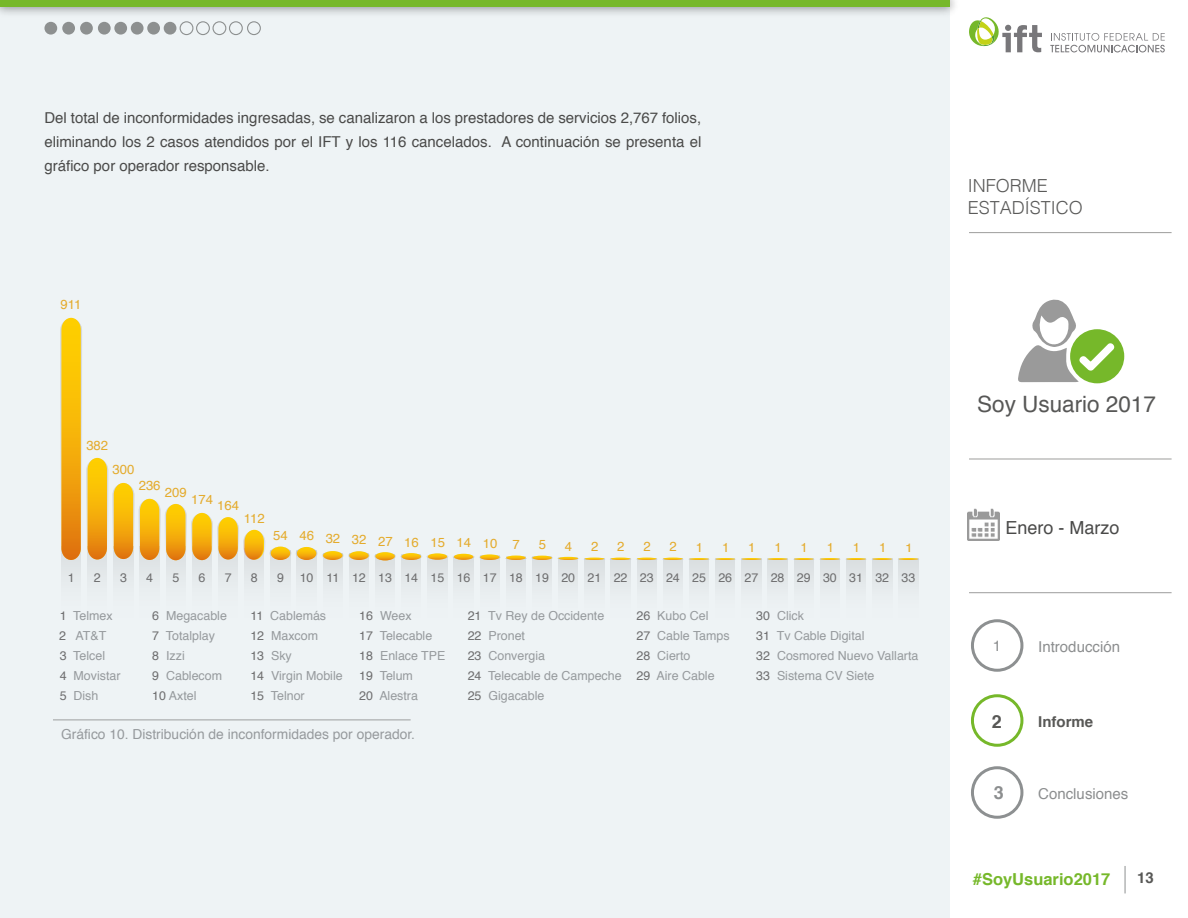
<style>
.page{position:relative;width:1188px;height:918px;background:#fff}
.page>*{position:absolute;margin:0;border:0;box-sizing:border-box;transform-origin:0 0}
.t1{font:22.5px "Helvetica";color:#575756}
.t2{font:300 18px/21.6px "Helvetica";color:#5a5a59}
.t3{font:18px "Helvetica";color:#4a4a49}
.t4{font:700 18px "Helvetica";color:#585856}
.t5{font:700 18px "Helvetica";color:#8c8e8f}
.t6{font:700 16.5px "Helvetica";color:#76b82a}
.t7{font:15px/24px "Helvetica";color:#4a4a49;text-align:justify}
.t8{font:15px "Helvetica";color:#8c8e8f}
.t9{font:700 15px "Helvetica";color:#585856}
.t10{font:13.8px "Helvetica";color:#969a9d}
.t11{font:13.2px "Helvetica";color:#e4ab2c}
.t12{font:12.45px/20.1px "Helvetica";color:#969a9d}
.t13{font:12.45px "Helvetica";color:#6e6e6f}
.t14{font:12.3px "Helvetica";color:#e4ab2c;scale:1.13 1}
.s1{color:#6e6e6f}
</style>
<div class="page">
<div style="left:0;top:0;width:950px;height:918px;background:#eef3f5"></div>
<div style="left:0;top:0;width:950px;height:7px;background:#76b82a"></div>
<div style="left:971px;top:619px;width:52px;height:53px;border:3px solid #8d9091;border-radius:50%"></div>
<div style="left:971px;top:694px;width:52px;height:53px;border:3px solid #76b82a;border-radius:50%"></div>
<div style="left:971px;top:766px;width:52px;height:53px;border:3px solid #8d9091;border-radius:50%"></div>
<svg style="left:1125px;top:866px;width:1px;height:27px"></svg>
<svg style="left:1050px;top:33px;width:115px;height:19px"></svg>
<svg style="left:969px;top:17px;width:73px;height:35px"></svg>
<hr style="left:969px;top:232px;width:203px;height:1px;background:#9d9d9c">
<hr style="left:969px;top:592px;width:203px;height:1px;background:#9d9d9c">
<hr style="left:969px;top:459px;width:203px;height:1px;background:#9d9d9c">
<img style="left:968px;top:509px;width:32px;height:32px">
<div style="left:1070px;top:329px;width:54px;height:54px;background:#76b82a;border-radius:50%"></div>
<svg style="left:1018px;top:300px;width:99px;height:82px"></svg>
<div style="left:44px;top:22px;width:13px;height:13px;background:#8d9090;border-radius:50%"></div>
<div style="left:180px;top:21px;width:13px;height:14px;border:1px solid #8d9090;border-radius:50%"></div>
<div style="left:196px;top:21px;width:14px;height:14px;border:1px solid #8d9090;border-radius:50%"></div>
<div style="left:212px;top:21px;width:14px;height:14px;border:1px solid #8d9090;border-radius:50%"></div>
<div style="left:229px;top:21px;width:14px;height:14px;border:1px solid #8d9090;border-radius:50%"></div>
<div style="left:62px;top:22px;width:13px;height:13px;background:#8d9090;border-radius:50%"></div>
<div style="left:80px;top:22px;width:13px;height:13px;background:#8d9090;border-radius:50%"></div>
<div style="left:98px;top:22px;width:13px;height:13px;background:#8d9090;border-radius:50%"></div>
<div style="left:114px;top:22px;width:13px;height:13px;background:#8d9090;border-radius:50%"></div>
<div style="left:131px;top:22px;width:13px;height:13px;background:#8d9090;border-radius:50%"></div>
<div style="left:147px;top:22px;width:13px;height:13px;background:#8d9090;border-radius:50%"></div>
<div style="left:164px;top:22px;width:12px;height:13px;background:#8d9090;border-radius:50%"></div>
<hr style="left:53px;top:720px;width:358px;height:1px;background:#9c9e9e">
<div style="left:61px;top:546px;width:20px;height:72px;background:#e9eef0"></div>
<div style="left:114px;top:546px;width:19px;height:72px;background:#e9eef0"></div>
<div style="left:140px;top:546px;width:19px;height:72px;background:#e9eef0"></div>
<div style="left:88px;top:546px;width:19px;height:72px;background:#e9eef0"></div>
<div style="left:192px;top:546px;width:20px;height:72px;background:#e9eef0"></div>
<div style="left:166px;top:546px;width:19px;height:72px;background:#e9eef0"></div>
<div style="left:218px;top:546px;width:20px;height:72px;background:#e9eef0"></div>
<div style="left:245px;top:549px;width:19px;height:69px;background:#e8edef"></div>
<div style="left:271px;top:551px;width:19px;height:67px;background:#e8edef"></div>
<div style="left:297px;top:551px;width:19px;height:67px;background:#e8edef"></div>
<div style="left:323px;top:554px;width:19px;height:64px;background:#e8ecee"></div>
<div style="left:349px;top:554px;width:20px;height:64px;background:#e8ecee"></div>
<div style="left:375px;top:555px;width:20px;height:63px;background:#e7ecee"></div>
<div style="left:402px;top:555px;width:19px;height:63px;background:#e7ecee"></div>
<div style="left:428px;top:558px;width:19px;height:60px;background:#e7ecee"></div>
<div style="left:454px;top:557px;width:19px;height:61px;background:#e7ecee"></div>
<div style="left:480px;top:556px;width:19px;height:62px;background:#e7ecee"></div>
<div style="left:506px;top:557px;width:20px;height:61px;background:#e7ecee"></div>
<div style="left:532px;top:556px;width:20px;height:62px;background:#e7ecee"></div>
<div style="left:559px;top:557px;width:19px;height:61px;background:#e7ecee"></div>
<div style="left:585px;top:559px;width:19px;height:59px;background:#e6ebed"></div>
<div style="left:689px;top:559px;width:20px;height:59px;background:#e6ebed"></div>
<div style="left:716px;top:559px;width:19px;height:59px;background:#e6ebed"></div>
<div style="left:742px;top:559px;width:19px;height:59px;background:#e6ebed"></div>
<div style="left:768px;top:559px;width:19px;height:59px;background:#e6ebed"></div>
<div style="left:794px;top:559px;width:19px;height:59px;background:#e6ebed"></div>
<div style="left:820px;top:559px;width:20px;height:59px;background:#e6ebed"></div>
<div style="left:846px;top:559px;width:20px;height:59px;background:#e6ebed"></div>
<div style="left:873px;top:559px;width:19px;height:59px;background:#e6ebed"></div>
<div style="left:899px;top:559px;width:19px;height:59px;background:#e6ebed"></div>
<div style="left:611px;top:559px;width:19px;height:59px;background:#e6ebed"></div>
<div style="left:637px;top:559px;width:19px;height:59px;background:#e6ebed"></div>
<div style="left:663px;top:559px;width:20px;height:59px;background:#e6ebed"></div>
<svg style="left:60px;top:318px;width:859px;height:242px"></svg>
<div style="left:247px;top:21px;width:14px;height:14px;border:1px solid #8d9090;border-radius:50%"></div>
<p class="t7" style="left:44px;top:106px;width:658px">Del total de inconformidades ingresadas, se canalizaron a los prestadores de servicios 2,767 folios, eliminando los 2 casos atendidos por el IFT y los 116 cancelados. A continuación se presenta el gráfico por operador responsable.</p>
<p class="t11" style="left:61px;top:295px;width:22px">911</p>
<p class="t11" style="left:86px;top:435px;width:23px">382</p>
<p class="t11" style="left:113px;top:459px;width:23px">300</p>
<p class="t11" style="left:139px;top:475px;width:23px">236</p>
<p class="t11" style="left:165px;top:482px;width:23px">209</p>
<p class="t11" style="left:191px;top:489px;width:23px">174</p>
<p class="t11" style="left:217px;top:496px;width:23px">164</p>
<p class="t11" style="left:244px;top:508px;width:22px">112</p>
<p class="t11" style="left:273px;top:531px;width:248px">54 46 32 32 27 16 15 14 10 7</p>
<p class="t11" style="left:539px;top:535px;width:9px">5</p>
<p class="t11" style="left:565px;top:536px;width:9px">4</p>
<p class="t11" style="left:591px;top:536px;width:9px">2</p>
<p class="t11" style="left:617px;top:536px;width:9px">2</p>
<p class="t11" style="left:643px;top:536px;width:9px">2</p>
<p class="t11" style="left:670px;top:536px;width:9px">2</p>
<p class="t11" style="left:696px;top:538px;width:9px">1</p>
<p class="t11" style="left:722px;top:538px;width:9px">1</p>
<p class="t11" style="left:748px;top:538px;width:9px">1</p>
<p class="t11" style="left:774px;top:538px;width:9px">1</p>
<p class="t11" style="left:801px;top:538px;width:9px">1</p>
<p class="t11" style="left:827px;top:538px;width:9px">1</p>
<p class="t11" style="left:853px;top:538px;width:9px">1</p>
<p class="t11" style="left:879px;top:538px;width:9px">1</p>
<p class="t14" style="left:905px;top:538px;width:8px">1</p>
<p class="t13" style="left:68px;top:568px;width:8px">1</p>
<p class="t13" style="left:94px;top:568px;width:8px">2</p>
<p class="t13" style="left:120px;top:568px;width:8px">3</p>
<p class="t13" style="left:146px;top:568px;width:8px">4</p>
<p class="t13" style="left:172px;top:568px;width:8px">5</p>
<p class="t13" style="left:199px;top:568px;width:8px">6</p>
<p class="t13" style="left:225px;top:568px;width:8px">7</p>
<p class="t13" style="left:251px;top:568px;width:8px">8</p>
<p class="t13" style="left:277px;top:568px;width:8px">9</p>
<p class="t13" style="left:300px;top:568px;width:303px">10 11 12 13 14 15 16 17 18 19 20 21</p>
<p class="t13" style="left:692px;top:568px;width:225px">25 26 27 28 29 30 31 32 33</p>
<p class="t13" style="left:614px;top:568px;width:15px">22</p>
<p class="t13" style="left:640px;top:568px;width:15px">23</p>
<p class="t13" style="left:666px;top:568px;width:15px">24</p>
<p class="t12" style="left:60px;top:606px;width:54px"><span class="s1">1</span> Telmex</p>
<p class="t12" style="left:60px;top:646px;width:62px"><span class="s1">3</span> Telcel<br><span class="s1">4</span> Movistar</p>
<p class="t12" style="left:59px;top:626px;width:49px"><span class="s1">2</span> AT&amp;T</p>
<p class="t12" style="left:60px;top:686px;width:40px"><span class="s1">5</span> Dish</p>
<p class="t12" style="left:152px;top:606px;width:76px"><span class="s1">6</span> Megacable<br><span class="s1">7</span> Totalplay<br><span class="s1">8</span> Izzi<br><span class="s1">9</span> Cablecom<br><span class="s1">10</span> Axtel</p>
<p class="t12" style="left:250px;top:606px;width:94px"><span class="s1">11</span> Cablemás<br><span class="s1">12</span> Maxcom<br><span class="s1">13</span> Sky<br><span class="s1">14</span> Virgin Mobile<br><span class="s1">15</span> Telnor</p>
<p class="t12" style="left:359px;top:606px;width:88px"><span class="s1">16</span> Weex<br><span class="s1">17</span> Telecable<br><span class="s1">18</span> Enlace TPE<br><span class="s1">19</span> Telum<br><span class="s1">20</span> Alestra</p>
<p class="t12" style="left:468px;top:606px;width:155px"><span class="s1">21</span> Tv Rey de Occidente<br><span class="s1">22</span> Pronet<br><span class="s1">23</span> Convergia<br><span class="s1">24</span> Telecable de Campeche<br><span class="s1">25</span> Gigacable</p>
<p class="t12" style="left:637px;top:606px;width:95px"><span class="s1">26</span> Kubo Cel<br><span class="s1">27</span> Cable Tamps<br><span class="s1">28</span> Cierto</p>
<p class="t12" style="left:637px;top:666px;width:80px"><span class="s1">29</span> Aire Cable</p>
<p class="t10" style="left:61px;top:723px;width:356px">Gráfico 10. Distribución de inconformidades por operador.</p>
<p class="t12" style="left:756px;top:606px;width:49px"><span class="s1">30</span> Click</p>
<p class="t12" style="left:756px;top:626px;width:110px"><span class="s1">31</span> Tv Cable Digital</p>
<p class="t12" style="left:756px;top:646px;width:164px"><span class="s1">32</span> Cosmored Nuevo Vallarta<br><span class="s1">33</span> Sistema CV Siete</p>
<h2 class="t2" style="left:968px;top:174px;width:117px">INFORME<br>ESTADÍSTICO</h2>
<h1 class="t1" style="left:977px;top:386px;width:180px">Soy Usuario 2017</h1>
<h2 class="t3" style="left:1005px;top:513px;width:116px">Enero - Marzo</h2>
<p class="t8" style="left:993px;top:634px;width:10px">1</p>
<p class="t8" style="left:1038px;top:636px;width:83px">Introducción</p>
<h2 class="t4" style="left:992px;top:707px;width:12px">2</h2>
<h2 class="t5" style="left:994px;top:779px;width:12px">3</h2>
<p class="t9" style="left:1038px;top:710px;width:57px">Informe</p>
<p class="t8" style="left:1038px;top:782px;width:92px">Conclusiones</p>
<h3 class="t6" style="left:973px;top:866px;width:139px">#SoyUsuario2017</h3>
<p class="t9" style="left:1137px;top:866px;width:18px">13</p>
</div>
